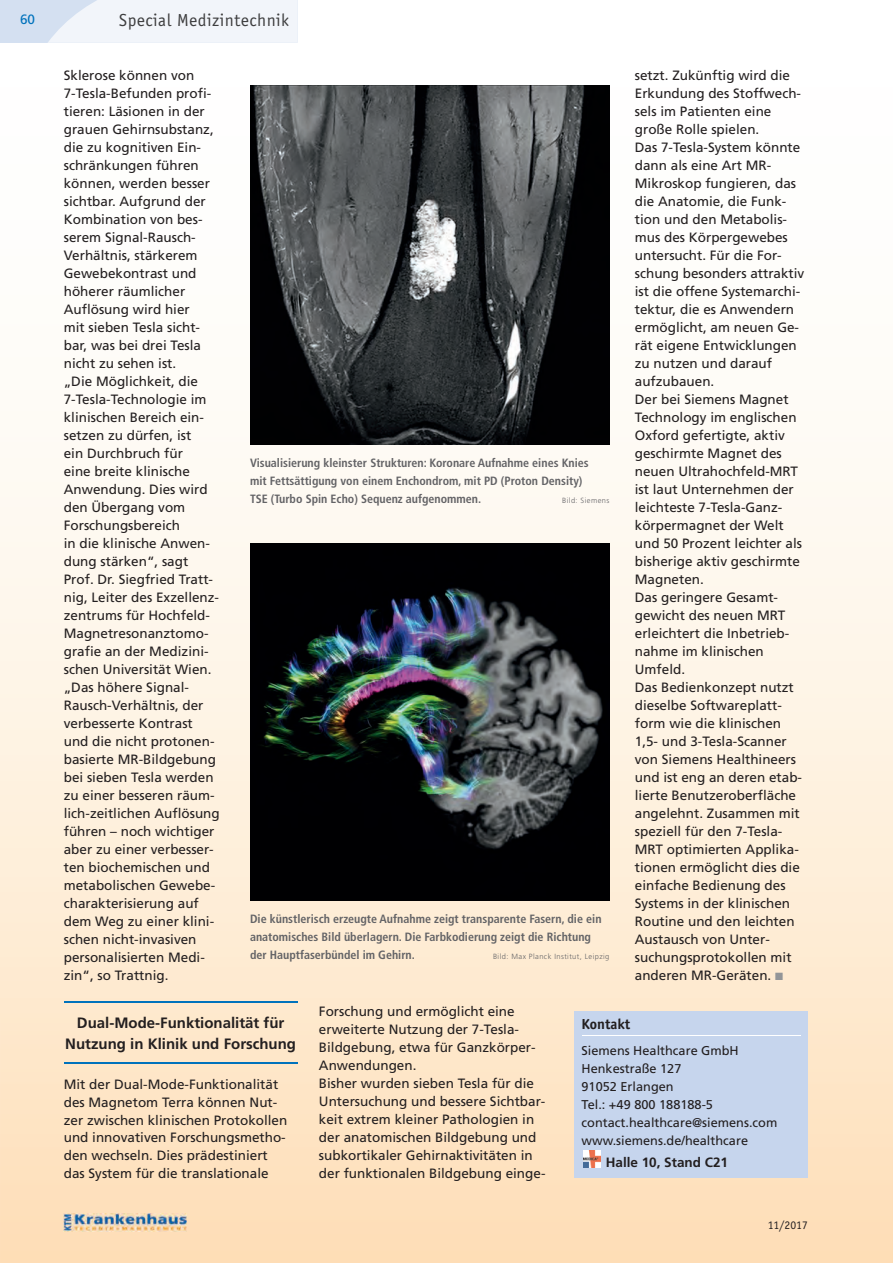
<style>
.page{position:relative;width:893px;height:1263px;background:#fff}
.page>*{position:absolute;margin:0;border:0;box-sizing:border-box;transform-origin:0 0}
.t1{font:18px "Officina Sans";letter-spacing:.03em;color:#3e3e3f}
.t2{font:700 15px/21px "Frutiger";color:#231f20;text-align:center}
.t3{font:700 15px "Officina Sans";color:#231f20}
.t4{font:13.5px/18px "Frutiger";color:#231f20}
.t5{font:700 13.5px "Frutiger";color:#231f20}
.t6{font:13.5px "Frutiger";color:#0072bc}
.t7{font:12.75px/18px "Frutiger";color:#231f20}
.t8{font:700 condensed 12px/18px "Frutiger";color:#636366}
.t9{font:12px "Officina Sans";color:#231f20}
.t10{font:300 7.5px "Frutiger";letter-spacing:.055em;color:#636366}
.s1{color:#939598}
</style>
<div class="page">
<img style="left:0;top:442px;width:893px;height:821px">
<div style="left:0;top:0;width:298px;height:43px;background:#d4e0f1"></div>
<svg style="left:48px;top:0;width:250px;height:43px;background:#eff3f9"></svg>
<img style="left:64px;top:1213px;width:123px;height:18px">
<hr style="left:64px;top:1001px;width:234px;height:1px;background:#0072bc">
<hr style="left:64px;top:1062px;width:234px;height:1px;background:#0072bc">
<img style="left:250px;top:85px;width:360px;height:359px">
<img style="left:250px;top:543px;width:360px;height:358px">
<div style="left:574px;top:1011px;width:234px;height:167px;background:#c6d5ed"></div>
<hr style="left:582px;top:1035px;width:218px;height:1px;background:#fff">
<img style="left:583px;top:1150px;width:17px;height:17px">
<p class="t6" style="left:20px;top:11px;width:17px">60</p>
<h1 class="t1" style="left:119px;top:14px;width:172px">Special Medizintechnik</h1>
<p class="t4" style="left:635px;top:66px;width:171px">setzt. Zu künf tig wird die<br>Erkundung des Stoffwech&shy;sels im Patienten eine große Rolle spielen.<br>Das 7-Tesla-System könnte dann als eine Art MR-<br>Mikroskop fungieren, das die Anatomie, die Funk&shy;tion und den Metabolis&shy;mus des Körpergewebes untersucht. Für die For&shy;schung besonders attraktiv ist die offene Systemarchi&shy;tektur, die es Anwendern ermöglicht, am neuen Ge - rät eigene Entwicklungen zu nutzen und darauf aufzubauen.<br>Der bei Siemens Magnet<br>Technology im englischen<br>Oxford gefertigte, aktiv geschirmte Magnet des neuen Ultrahochfeld-MRT ist laut Unternehmen der leichteste 7-Tesla-Ganz - körpermagnet der Welt und 50 Prozent leichter als bisherige aktiv geschirmte<br>Magneten.<br>Das geringere Gesamt - gewicht des neuen MRT erleichtert die Inbetrieb&shy;nahme im klinischen<br>Umfeld.<br>Das Bedienkonzept nutzt dieselbe Softwareplatt&shy;form wie die klinischen<br>1,5- und 3-Tesla-Scanner von Siemens Healthineers und ist eng an deren etab&shy;lierte Benutzeroberfläche angelehnt. Zusammen mit speziell für den 7-Tesla-<br>MRT optimierten Applika&shy;tionen ermöglicht dies die ein fache Bedienung des<br>Systems in der klinischen<br>Routine und den leichten<br>Austausch von Unter - suchungsprotokollen mit anderen MR-Geräten. <span class="s1">■</span></p>
<p class="t4" style="left:64px;top:67px;width:158px">Sklerose können von<br>7-Tesla-Befunden profi&shy;tieren: Läsionen in der grauen Gehirnsubstanz, die zu kognitiven Ein - schrän kungen führen können, werden besser sichtbar. Aufgrund der<br>Kombina tion von bes - serem Signal-Rausch-<br>Verhältnis, stär kerem<br>Gewebekontrast und höherer räumlicher<br>Auflösung wird hier<br>mit sieben Tesla sicht&shy;bar, was bei drei Tesla nicht zu sehen ist.<br>„Die Möglichkeit, die<br>7-Tesla-Technologie im klinischen Bereich ein - setzen zu dürfen, ist<br>ein Durchbruch für<br>eine breite klinische<br>Anwendung. Dies wird den Übergang vom<br>Forschungsbereich<br>in die klinische Anwen&shy;dung stärken“, sagt<br>Prof. Dr. Siegfried Tratt&shy;nig, Leiter des Exzellenz&shy;zentrums für Hochfeld-<br>Magnetresonanztomo - grafie an der Medizini&shy;schen Universität Wien. „Das höhere Signal-<br>Rausch-Verhältnis, der verbesserte Kontrast und die nicht protonen&shy;basierte MR-Bildgebung bei sieben Tesla werden zu einer besseren räum&shy;lich-zeitlichen Auflösung führen – noch wichtiger aber zu einer verbesser&shy;ten biochemischen und metabolischen Gewebe&shy;charakterisierung auf dem Weg zu einer klini&shy;schen nicht-invasiven personalisierten Medi&shy;zin“, so Trattnig.</p>
<p class="t2" style="left:65px;top:1012px;width:232px">Dual-Mode-Funktionalität für<br>Nutzung in Klinik und Forschung</p>
<p class="t4" style="left:64px;top:1075px;width:225px">Mit der Dual-Mode-Funktionalität des Magnetom Terra können Nut&shy;zer zwischen klinischen Protokollen und innovativen Forschungsmetho&shy;den wechseln. Dies prädestiniert das System für die translationale</p>
<p class="t8" style="left:250px;top:453px;width:340px">Visualisierung kleinster Strukturen: Koronare Aufnahme eines Knies mit Fettsättigung von einem Enchondrom, mit PD (Proton Density)<br>TSE (Turbo Spin Echo) Sequenz aufgenommen.</p>
<p class="t10" style="left:562px;top:496px;width:49px">Bild: Siemens</p>
<p class="t8" style="left:250px;top:910px;width:353px">Die künstlerisch erzeugte Aufnahme zeigt transparente Fasern, die ein anatomisches Bild überlagern. Die Farbkodierung zeigt die Richtung der Hauptfaserbündel im Gehirn.</p>
<p class="t10" style="left:493px;top:952px;width:118px">Bild: Max Planck Institut, Leipzig</p>
<p class="t4" style="left:319px;top:1003px;width:228px">Forschung und ermöglicht eine erweiterte Nutzung der 7-Tesla-<br>Bildgebung, etwa für Ganzkörper-<br>Anwendungen.<br>Bisher wurden sieben Tesla für die<br>Untersuchung und bessere Sichtbar&shy;keit extrem kleiner Pathologien in der anatomischen Bildgebung und subkortikaler Gehirnaktivitäten in der funktionalen Bild gebung einge-</p>
<p class="t3" style="left:582px;top:1018px;width:50px">Kontakt</p>
<p class="t7" style="left:582px;top:1042px;width:197px">Siemens Healthcare GmbH<br>Henkestraße 127<br>91052 Erlangen<br>Tel.: +49 800 188188-5 contact.healthcare@siemens.com www.siemens.de/healthcare</p>
<p class="t5" style="left:606px;top:1155px;width:124px">Halle 10, Stand C21</p>
<p class="t9" style="left:768px;top:1221px;width:42px">11/2017</p>
</div>
